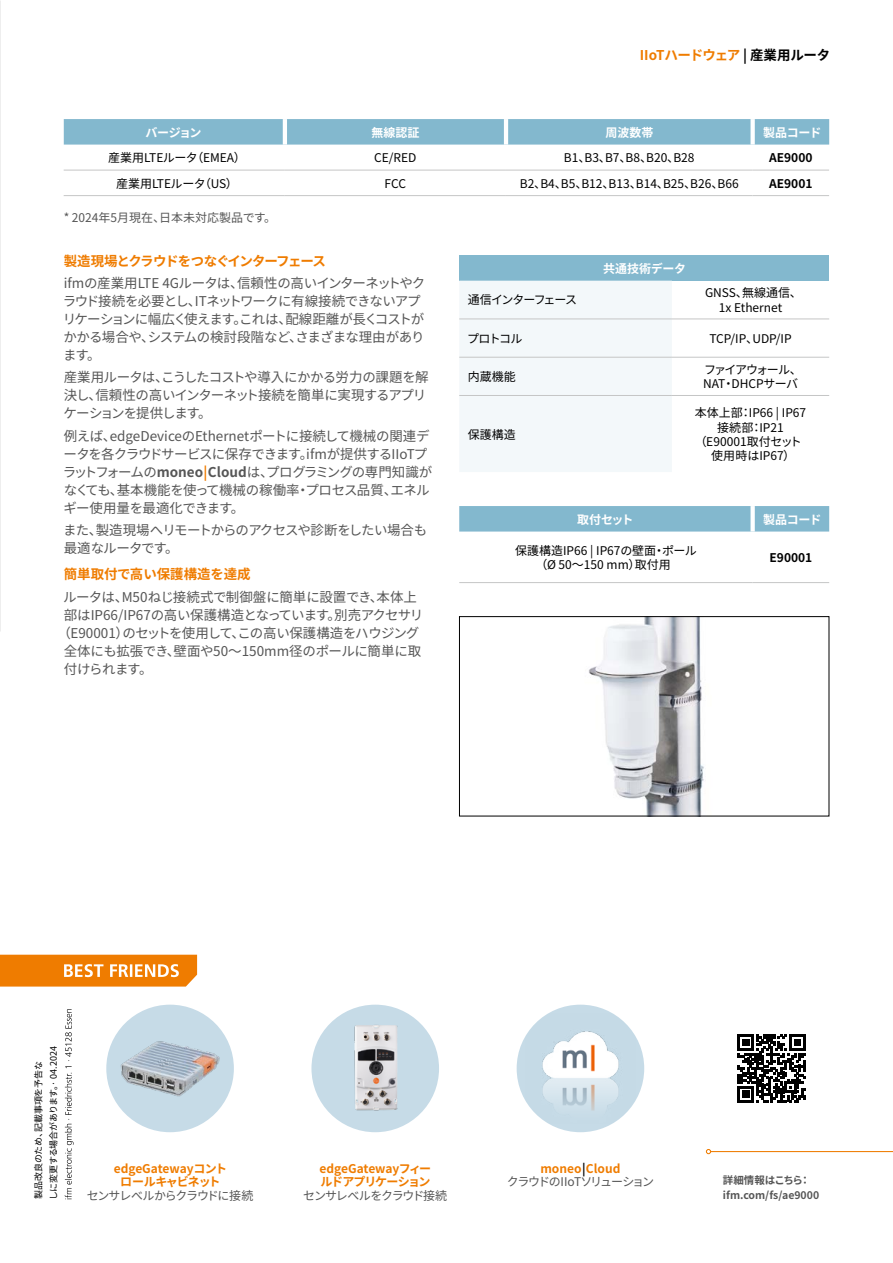
<style>
.page{position:relative;width:893px;height:1263px;background:#fff}
.page>*{position:absolute;margin:0;border:0;box-sizing:border-box;transform-origin:0 0}
.Fließtext{font:13.5px/18px "Source Han Sans";letter-spacing:-.035em;color:#565656}
.Fließtext-2{font:13.5px/18px "Source Han Sans";letter-spacing:-.055em;color:#565656}
.Fließtext-3{font:13.5px "Source Han Sans";letter-spacing:-.015em;color:#565656}
.Fließtext-4{font:13.5px "Source Han Sans";letter-spacing:-.01em;color:#565656}
.Fließtext_Headline{font:700 13.5px "Source Han Sans";letter-spacing:-.08em;color:#ef7c00}
.Box_Produktgruppe{font:700 13.5px "Source Han Sans";letter-spacing:-.025em;color:#ef7c00}
.Fließtext_Headline-2{font:700 13.5px "Source Han Sans";color:#ef7c00}
.Tabellentext_zentriert{font:12px/14.2px "Source Han Sans";color:#000;text-align:center}
.Best_Friends_Fließtext{font:12px "Source Han Sans";letter-spacing:-.095em;color:#565656}
.Tabellenkopf{font:700 12px "Source Han Sans";letter-spacing:-.01em;color:#fff}
.Best_Friends_Headline_orange{font:700 12px/13.5px "Source Han Sans";letter-spacing:-.05em;color:#ef7c00}
.Best_Friends_Headline_orange-2{font:700 12px/13.5px "Source Han Sans";letter-spacing:-.02em;color:#ef7c00;text-align:center}
.Legende{font:12px "Source Han Sans";color:#565656}
.Tabellentext_zentriert-2{font:12px/14.2px "Source Han Sans";letter-spacing:-.055em;color:#000}
.BESTELLNUMMER{font:700 12px "Source Han Sans";color:#000}
.Tabellentext_TAB{font:12px "Source Han Sans";letter-spacing:-.045em;color:#000}
.Best_Friends_Headline_orange-3{font:700 12px "Source Han Sans";color:#ef7c00}
.Tabellentext_TAB-2{font:12px "Source Han Sans";letter-spacing:-.1em;color:#000}
.QR_Code_linksbündig{font:700 10.5px "Source Han Sans";color:#565656}
.Datum{font:9px "Source Han Sans";letter-spacing:-.03em;color:#000}
.Datum-2{font:9px "Source Han Sans";letter-spacing:-.005em;color:#000}
.s1{color:#000}
.s2{font-weight:700}
.s3{font-weight:700;color:#ef7c00}
</style>
<div class="page">
<img style="left:0;top:0;width:1px;height:631px">
<svg style="left:0;top:955px;width:197px;height:31px;background:#f08b1e"></svg>
<img style="left:311px;top:1005px;width:128px;height:127px;border-radius:64px">
<div style="left:106px;top:1005px;width:128px;height:127px;background:#c6dbe7;border-radius:50%"></div>
<img style="left:115px;top:1014px;width:110px;height:108px">
<hr style="left:711px;top:1151px;width:182px;height:1px;background:#ef7c00">
<svg style="left:706px;top:1149px;width:5px;height:5px"></svg>
<svg style="left:738px;top:1034px;width:68px;height:68px"></svg>
<svg style="left:65px;top:1009px;width:9px;height:190px"></svg>
<hr style="left:64px;top:170px;width:221px;height:1px;background:#c5c6c6">
<hr style="left:285px;top:170px;width:221px;height:1px;background:#c5c6c6">
<hr style="left:506px;top:170px;width:246px;height:1px;background:#c5c6c6">
<hr style="left:752px;top:170px;width:77px;height:1px;background:#c5c6c6">
<hr style="left:285px;top:195px;width:221px;height:1px;background:#c5c6c6">
<hr style="left:506px;top:195px;width:246px;height:1px;background:#c5c6c6">
<hr style="left:752px;top:195px;width:77px;height:1px;background:#c5c6c6">
<hr style="left:64px;top:195px;width:221px;height:1px;background:#c5c6c6">
<div style="left:64px;top:119px;width:765px;height:26px;background:#83b8ce"></div>
<hr style="left:283px;top:119px;width:4px;height:26px;background:#fff">
<hr style="left:504px;top:119px;width:4px;height:26px;background:#fff">
<div style="left:750px;top:119px;width:5px;height:26px;background:#fff"></div>
<div style="left:459px;top:506px;width:370px;height:25px;background:#83b8ce"></div>
<div style="left:750px;top:506px;width:5px;height:25px;background:#fff"></div>
<hr style="left:459px;top:582px;width:294px;height:1px;background:#c5c6c6">
<hr style="left:753px;top:582px;width:76px;height:1px;background:#c5c6c6">
<div style="left:459px;top:255px;width:370px;height:26px;background:#83b8ce"></div>
<div style="left:459px;top:281px;width:213px;height:191px;background:#f3f8fa"></div>
<hr style="left:459px;top:395px;width:213px;height:1px;background:#c5c6c6">
<hr style="left:672px;top:395px;width:157px;height:1px;background:#c5c6c6">
<hr style="left:459px;top:319px;width:213px;height:1px;background:#c5c6c6">
<hr style="left:672px;top:319px;width:157px;height:1px;background:#c5c6c6">
<hr style="left:459px;top:357px;width:213px;height:1px;background:#c5c6c6">
<hr style="left:672px;top:357px;width:157px;height:1px;background:#c5c6c6">
<img style="left:589px;top:618px;width:115px;height:196px">
<div style="left:459px;top:616px;width:370px;height:200px;border:1px solid #000"></div>
<div style="left:517px;top:1005px;width:127px;height:127px;background:#c6dbe7;border-radius:50%"></div>
<img style="left:524px;top:1012px;width:112px;height:112px">
<p class="Box_Produktgruppe" style="left:640px;top:47px;width:192px">IIoTハードウェア <span class="s1">| 産業用ルータ</span></p>
<p class="Tabellenkopf" style="left:145px;top:125px;width:58px">バージョン</p>
<p class="Tabellenkopf" style="left:371px;top:125px;width:50px">無線認証</p>
<p class="Tabellenkopf" style="left:605px;top:125px;width:49px">周波数帯</p>
<p class="Tabellenkopf" style="left:763px;top:125px;width:60px">製品コード</p>
<p class="Tabellentext_zentriert" style="left:108px;top:151px;width:139px">産業用LTEルータ（EMEA）</p>
<p class="Tabellentext_zentriert" style="left:374px;top:151px;width:44px">CE/RED</p>
<p class="Tabellentext_zentriert" style="left:564px;top:151px;width:132px">B1、B3、B7、B8、B20、B28</p>
<p class="BESTELLNUMMER" style="left:769px;top:151px;width:45px">AE9000</p>
<p class="Tabellentext_zentriert" style="left:116px;top:176px;width:123px">産業用LTEルータ（US）</p>
<p class="Tabellentext_zentriert" style="left:385px;top:176px;width:23px">FCC</p>
<p class="Tabellentext_zentriert" style="left:520px;top:176px;width:220px">B2、B4、B5、B12、B13、B14、B25、B26、B66</p>
<p class="BESTELLNUMMER" style="left:769px;top:176px;width:45px">AE9001</p>
<p class="Legende" style="left:64px;top:211px;width:214px">* 2024年5月現在、日本未対応製品です。</p>
<p class="Fließtext_Headline" style="left:64px;top:253px;width:264px">製造現場とクラウドをつなぐインターフェース</p>
<p class="Fließtext" style="left:63px;top:274px;width:364px">ifmの産業用LTE 4Gルータは、信頼性の高いインターネットやクラウド接続を必要とし、ITネットワークに有線接続できないアプリケーションに幅広く使えます。これは、配線距離が長くコストがかかる場合や、システムの検討段階など、さまざまな理由があります。</p>
<p class="Fließtext-2" style="left:63px;top:369px;width:367px">産業用ルータは、こうしたコストや導入にかかる労力の課題を解決し、信頼性の高いインターネット接続を簡単に実現するアプリケーションを提供します。</p>
<p class="Fließtext" style="left:63px;top:427px;width:371px">例えば、edgeDeviceのEthernetポートに接続して機械の関連データを各クラウドサービスに保存できます。ifmが提供するIIoTプラットフォームの<span class="s2">moneo</span><span class="s3">|</span><span class="s2">Cloud</span>は、プログラミングの専門知識がなくても、基本機能を使って機械の稼働率・プロセス品質、エネルギー使用量を最適化できます。</p>
<p class="Fließtext-2" style="left:63px;top:521px;width:366px">また、製造現場へリモートからのアクセスや診断をしたい場合も最適なルータです。</p>
<p class="Fließtext_Headline-2" style="left:64px;top:567px;width:189px">簡単取付で高い保護構造を達成</p>
<p class="Fließtext-4" style="left:63px;top:589px;width:356px">ルータは、M50ねじ接続式で制御盤に簡単に設置でき、本体上</p>
<p class="Fließtext" style="left:64px;top:606px;width:361px">部はIP66/IP67の高い保護構造となっています。別売アクセサリ</p>
<p class="Fließtext" style="left:57px;top:624px;width:363px">（E90001）のセットを使用して、この高い保護構造をハウジング</p>
<p class="Fließtext-3" style="left:64px;top:643px;width:359px">全体にも拡張でき、壁面や50～150mm径のポールに簡単に取</p>
<p class="Fließtext" style="left:64px;top:660px;width:90px">付けられます。</p>
<p class="Tabellenkopf" style="left:603px;top:262px;width:84px">共通技術データ</p>
<p class="Tabellentext_TAB-2" style="left:468px;top:293px;width:111px">通信インターフェース</p>
<p class="Tabellentext_zentriert" style="left:705px;top:286px;width:98px">GNSS、無線通信、<br>1x Ethernet</p>
<p class="Tabellentext_TAB" style="left:467px;top:332px;width:57px">プロトコル</p>
<p class="Tabellentext_zentriert" style="left:709px;top:332px;width:84px">TCP/IP、UDP/IP</p>
<p class="Tabellentext_TAB" style="left:468px;top:370px;width:49px">内蔵機能</p>
<p class="Tabellentext_zentriert-2" style="left:703px;top:363px;width:100px">ファイアウォール、<br>NAT・DHCPサーバ</p>
<p class="Tabellentext_TAB" style="left:468px;top:427px;width:49px">保護構造</p>
<p class="Tabellentext_zentriert" style="left:695px;top:406px;width:113px">本体上部：IP66 | IP67</p>
<p class="Tabellentext_zentriert" style="left:717px;top:420px;width:68px">接続部：IP21</p>
<p class="Tabellentext_zentriert" style="left:711px;top:434px;width:92px;text-align:left;text-indent:-17px">（E90001取付セット使用時はIP67）</p>
<p class="Tabellenkopf" style="left:577px;top:512px;width:58px">取付セット</p>
<p class="Tabellenkopf" style="left:763px;top:512px;width:60px">製品コード</p>
<p class="Tabellentext_zentriert" style="left:515px;top:543px;width:183px">保護構造IP66 | IP67の壁面・ポール（Ø 50～150 mm）取付用</p>
<p class="BESTELLNUMMER" style="left:770px;top:551px;width:44px">E90001</p>
<p class="Datum" style="left:48px;top:1200px;width:155px;rotate:-90deg">しに変更する場合があります。· 04.2024</p>
<p class="Datum-2" style="left:33px;top:1199px;width:140px;rotate:-90deg">製品改良のため、記載事項を予告な</p>
<p class="Best_Friends_Headline_orange-2" style="left:114px;top:1162px;width:115px">edgeGatewayコントロールキャビネット</p>
<p class="Best_Friends_Fließtext" style="left:87px;top:1188px;width:168px">センサレベルからクラウドに接続</p>
<p class="Best_Friends_Headline_orange" style="left:319px;top:1162px;width:113px">edgeGatewayフィールドアプリケーション</p>
<p class="Best_Friends_Fließtext" style="left:303px;top:1188px;width:146px">センサレベルをクラウド接続</p>
<p class="Best_Friends_Headline_orange-3" style="left:540px;top:1161px;width:82px">moneo<span class="s1">|</span>Cloud</p>
<p class="Best_Friends_Fließtext" style="left:507px;top:1175px;width:149px">クラウドのIIoTソリューション</p>
<p class="QR_Code_linksbündig" style="left:723px;top:1174px;width:89px">詳細情報はこちら：</p>
<p class="QR_Code_linksbündig" style="left:723px;top:1189px;width:98px">ifm.com/fs/ae9000</p>
</div>
